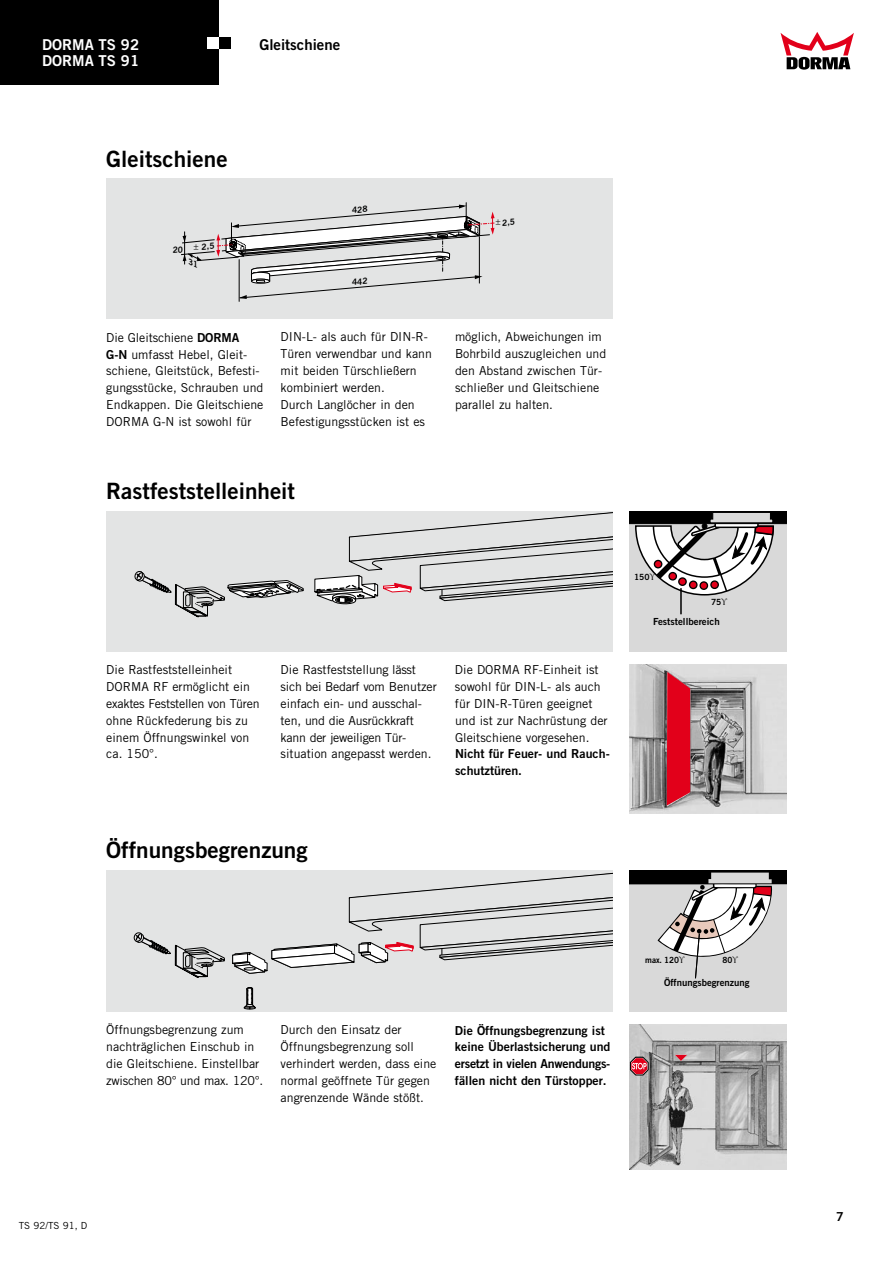
<style>
.page{position:relative;width:893px;height:1263px;background:#fff}
.page>*{position:absolute;margin:0;border:0;box-sizing:border-box;transform-origin:0 0}
.t1{font:22.5px "Trade Gothic Bold Two";color:#000}
.t2{font:15px/16.5px "Trade Gothic Bold Two";color:#fff}
.t3{font:15px "Trade Gothic Bold Two";color:#000}
.t4{font:12.3px/16.8px "Trade Gothic";color:#000}
.t5{font:12.3px/17px "Trade Gothic Bold Two";color:#000}
.t6{font:9.75px "Trade Gothic Bold Two";color:#000}
.t7{font:9.75px "Trade Gothic";color:#000}
.t8{font:8.55px "Trade Gothic Bold Two";letter-spacing:-.005em;color:#000;scale:.96 1}
.t9{font:8.55px "Trade Gothic Bold Two";letter-spacing:-.005em;color:#000}
.s1{font-family:"Trade Gothic Bold Two"}
</style>
<div class="page">
<svg style="left:780px;top:32px;width:74px;height:38px"></svg>
<div style="left:0;top:0;width:219px;height:85px;background:#000"></div>
<div style="left:219px;top:37px;width:12px;height:11px;background:#000"></div>
<div style="left:207px;top:37px;width:12px;height:11px;background:#fff"></div>
<div style="left:106px;top:179px;width:506px;height:140px;background:#e3e4e4"></div>
<div style="left:106px;top:511px;width:506px;height:141px;background:#e3e4e4"></div>
<svg style="left:134px;top:512px;width:478px;height:106px"></svg>
<div style="left:106px;top:871px;width:506px;height:140px;background:#e3e4e4"></div>
<svg style="left:243px;top:987px;width:13px;height:23px"></svg>
<svg style="left:133px;top:873px;width:479px;height:105px"></svg>
<img style="left:629px;top:664px;width:158px;height:149px">
<svg style="left:667px;top:672px;width:23px;height:133px;background:#dd142b"></svg>
<img style="left:629px;top:1024px;width:158px;height:145px">
<svg style="left:675px;top:1055px;width:12px;height:6px"></svg>
<svg style="left:630px;top:1057px;width:18px;height:18px"></svg>
<svg style="left:629px;top:511px;width:158px;height:141px"></svg>
<svg style="left:629px;top:871px;width:158px;height:140px;background:#c4c2c2"></svg>
<svg style="left:181px;top:203px;width:314px;height:99px"></svg>
<p class="t2" style="left:42px;top:36px;width:99px">DORMA TS 92<br>DORMA TS 91</p>
<p class="t3" style="left:259px;top:35px;width:82px">Gleitschiene</p>
<h1 class="t1" style="left:106px;top:145px;width:123px">Gleitschiene</h1>
<p class="t4" style="left:106px;top:329px;width:159px">Die Gleitschiene <span class="s1">DORMA<br>G-N</span> umfasst Hebel, Gleit&shy;schiene, Gleitstück, Befesti&shy;gungs-stücke, Schrauben und<br>Endkappen. Die Gleitschiene<br>DORMA G-N ist sowohl für</p>
<p class="t4" style="left:281px;top:328px;width:153px">DIN-L- als auch für DIN-R-<br>Türen verwendbar und kann mit beiden Türschließern kombiniert werden.<br>Durch Langlöcher in den<br>Befestigungsstücken ist es</p>
<p class="t4" style="left:455px;top:328px;width:153px">möglich, Abweichungen im<br>Bohrbild auszugleichen und den Abstand zwischen Tür&shy;schließer und Gleitschiene parallel zu halten.</p>
<h1 class="t1" style="left:106px;top:477px;width:190px">Rastfeststelleinheit</h1>
<p class="t4" style="left:106px;top:661px;width:155px">Die Rastfeststelleinheit<br>DORMA RF ermöglicht ein exaktes Feststellen von Türen ohne Rückfederung bis zu einem Öffnungswinkel von ca. 150°.</p>
<p class="t4" style="left:281px;top:661px;width:158px">Die Rastfest-stel- lung lässt sich bei Bedarf vom Benutzer einfach ein- und ausschal&shy;ten, und die Ausrückkraft kann der jeweiligen Tür&shy;situation angepasst werden.</p>
<p class="t4" style="left:455px;top:661px;width:154px">Die DORMA RF-Einheit ist sowohl für DIN-L- als auch für DIN-R-Türen geeignet und ist zur Nachrüstung der<br>Gleitschiene vorgesehen.</p>
<p class="t5" style="left:455px;top:745px;width:155px">Nicht für Feuer- und Rauch&shy;schutztüren.</p>
<h1 class="t1" style="left:106px;top:836px;width:203px">Öffnungsbegrenzung</h1>
<p class="t9" style="left:634px;top:571px;width:17px">150</p>
<p class="t9" style="left:711px;top:597px;width:12px">75</p>
<p class="t6" style="left:653px;top:616px;width:68px">Feststellbereich</p>
<p class="t4" style="left:106px;top:1021px;width:158px">Öffnungsbegrenzung zum nachträglichen Einschub in die Gleitschiene. Einstellbar zwischen 80° und max. 120°.</p>
<p class="t4" style="left:281px;top:1021px;width:157px">Durch den Einsatz der<br>Öffnungsbegrenzung soll verhindert werden, dass eine normal geöffnete Tür gegen angrenzende Wände stößt.</p>
<p class="t5" style="left:455px;top:1021px;width:157px">Die Öffnungsbegrenzung ist keine Überlastsicherung und ersetzt in vielen Anwendungs&shy;fällen nicht den Türstopper.</p>
<p class="t8" style="left:645px;top:954px;width:37px">max. 120</p>
<p class="t8" style="left:722px;top:955px;width:12px">80</p>
<p class="t6" style="left:664px;top:977px;width:87px">Öffnungsbegrenzung</p>
<p class="t7" style="left:19px;top:1220px;width:70px">TS 92/TS 91, D</p>
</div>
